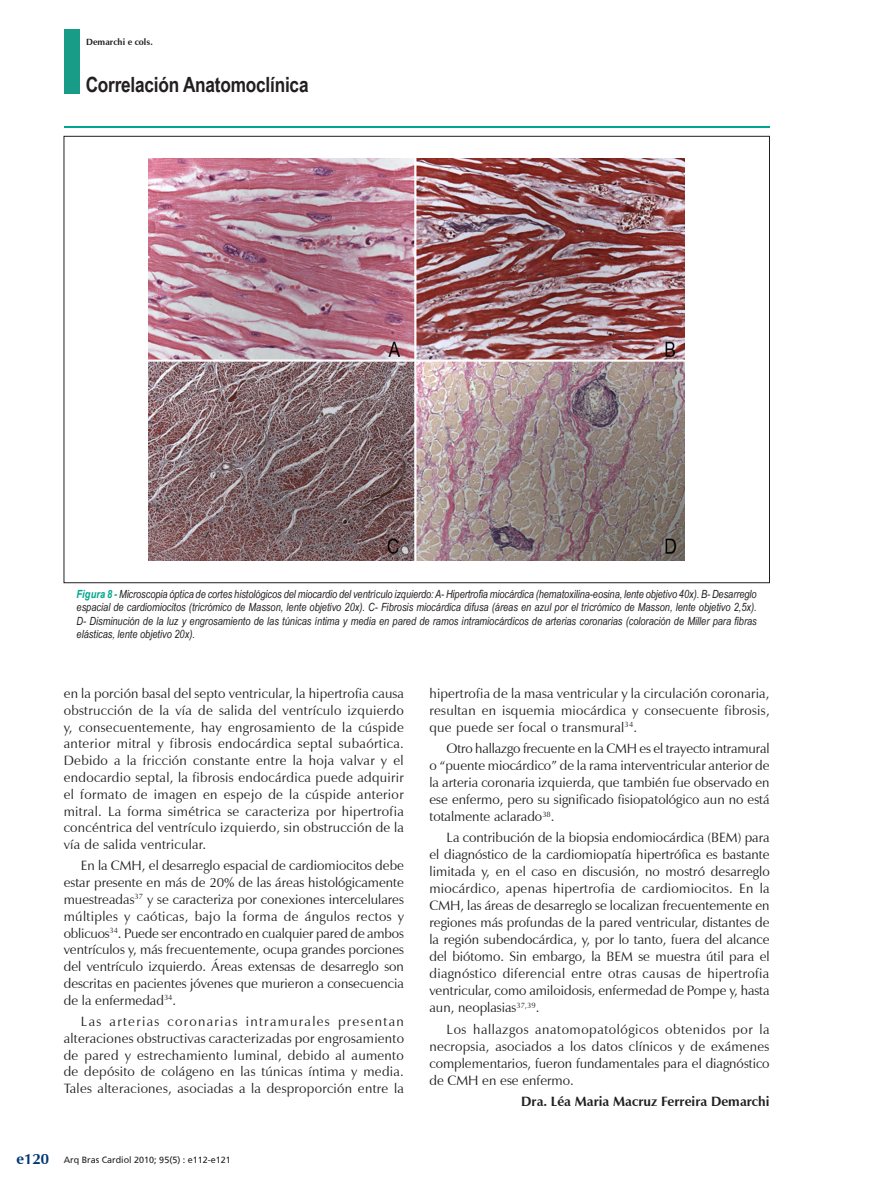
<style>
.page{position:relative;width:893px;height:1191px;background:#fff}
.page>*{position:absolute;margin:0;border:0;box-sizing:border-box;transform-origin:0 0}
.t1{font:700 21px "Arial Narrow";letter-spacing:-.01em;color:#231f20}
.t2{font:700 15px "Zapf Humanist 601 BT";color:#013775}
.Texto{font:13.5px/16.8px "Zapf Humanist 601 BT";color:#231f20;text-align:justify}
.Texto-2{font:700 13.5px "Zapf Humanist 601 BT";color:#231f20}
._04_FIGURA_ref{font:italic 11.25px/13.5px "Arial Narrow";color:#231f20;text-align:justify}
.t3{font:9px "Frutiger";color:#231f20}
.t4{font:700 9px "Zapf Humanist 601 BT";color:#231f20}
.s1{font-weight:700;color:#00a78e}
</style>
<div class="page">
<div style="left:64px;top:29px;width:16px;height:65px;background:#189c88"></div>
<hr style="left:64px;top:126px;width:706px;height:2px;background:#00a78e">
<img style="left:149px;top:159px;width:536px;height:401px">
<p class="t4" style="left:86px;top:36px;width:68px">Demarchi e cols.</p>
<h1 class="t1" style="left:86px;top:68px;width:224px">Correlación Anatomoclínica</h1>
<p class="_04_FIGURA_ref" style="left:77px;top:587px;width:682px"><span class="s1">Figura 8 -</span> Microscopia óptica de cortes histológicos del miocardio del ventrículo izquierdo: A- Hipertrofia miocárdica (hematoxilina-eosina, lente objetivo 40x). B- Desarreglo espacial de cardiomiocitos (tricrómico de Masson, lente objetivo 20x). C- Fibrosis miocárdica difusa (áreas en azul por el tricrómico de Masson, lente objetivo 2,5x).<br>D- Disminución de la luz y engrosamiento de las túnicas íntima y media en pared de ramos intramiocárdicos de arterias coronarias (coloración de Miller para fibras elásticas, lente objetivo 20x).</p>
<p class="Texto" style="left:64px;top:685px;width:342px">en la porción basal del septo ventricular, la hipertrofia causa obstrucción de la vía de salida del ventrículo izquierdo y, consecuentemente, hay engrosamiento de la cúspide anterior mitral y fibrosis endocárdica septal subaórtica.<br>Debido a la fricción constante entre la hoja valvar y el endocardio septal, la fibrosis endocárdica puede adquirir el formato de imagen en espejo de la cúspide anterior mitral. La forma simétrica se caracteriza por hipertrofia concéntrica del ventrículo izquierdo, sin obstrucción de la vía de salida ventricular.</p>
<p class="Texto" style="left:64px;top:857px;width:342px;text-indent:17px">En la CMH, el desarreglo espacial de cardiomiocitos debe estar presente en más de 20% de las áreas histológicamente muestreadas<sup>37</sup> y se caracteriza por conexiones intercelulares múltiples y caóticas, bajo la forma de ángulos rectos y oblicuos<sup>34</sup>. Puede ser encontrado en cualquier pared de ambos ventrículos y, más frecuentemente, ocupa grandes porciones del ventrículo izquierdo. Áreas extensas de desarreglo son descritas en pacientes jóvenes que murieron a consecuencia de la enfermedad<sup>34</sup>.</p>
<p class="Texto" style="left:64px;top:1012px;width:342px;text-indent:17px">Las arterias coronarias intramurales presentan alteraciones obstructivas caracterizadas por engrosamiento de pared y estrechamiento luminal, debido al aumento de depósito de colágeno en las túnicas íntima y media.<br>Tales alteraciones, asociadas a la desproporción entre la</p>
<p class="Texto" style="left:429px;top:685px;width:342px">hipertrofia de la masa ventricular y la circulación coronaria, resultan en isquemia miocárdica y consecuente fibrosis, que puede ser focal o transmural<sup>34</sup>.</p>
<p class="Texto" style="left:429px;top:740px;width:342px;text-indent:17px">Otro hallazgo frecuente en la CMH es el trayecto intramural o “puente miocárdico” de la rama interventricular anterior de la arteria coronaria izquierda, que también fue observado en ese enfermo, pero su significado fisiopatológico aun no está totalmente aclarado<sup>38</sup>.</p>
<p class="Texto" style="left:429px;top:829px;width:342px;text-indent:17px">La contribución de la biopsia endomiocárdica (BEM) para el diagnóstico de la cardiomiopatía hipertrófica es bastante limitada y, en el caso en discusión, no mostró desarreglo miocárdico, apenas hipertrofia de cardiomiocitos. En la CMH, las áreas de desarreglo se localizan frecuentemente en regiones más profundas de la pared ventricular, distantes de la región subendocárdica, y, por lo tanto, fuera del alcance del biótomo. Sin embargo, la BEM se muestra útil para el diagnóstico diferencial entre otras causas de hipertrofia ventricular, como amiloidosis, enfermedad de Pompe y, hasta aun, neoplasias<sup>37,39</sup>.</p>
<p class="Texto" style="left:429px;top:1020px;width:342px;text-indent:17px">Los hallazgos anatomopatológicos obtenidos por la necropsia, asociados a los datos clínicos y de exámenes complementarios, fueron fundamentales para el diagnóstico de CMH en ese enfermo.</p>
<p class="Texto-2" style="left:521px;top:1093px;width:250px">Dra. Léa Maria Macruz Ferreira Demarchi</p>
<p class="t2" style="left:17px;top:1149px;width:34px">e120</p>
<p class="t3" style="left:64px;top:1154px;width:169px">Arq Bras Cardiol 2010; 95(5) : e112-e121</p>
</div>
